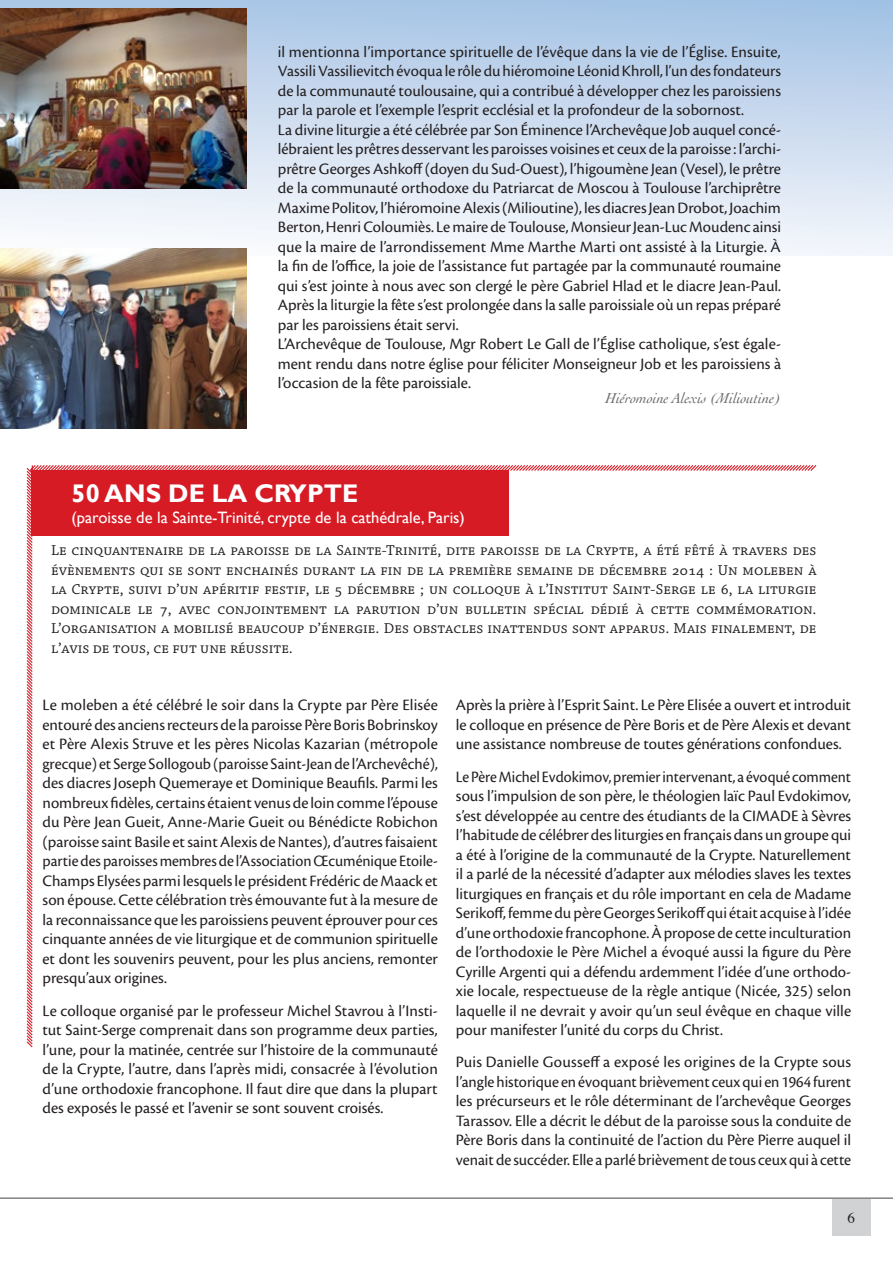
<style>
.page{position:relative;width:893px;height:1263px;background:#fff}
.page>*{position:absolute;margin:0;border:0;box-sizing:border-box;transform-origin:0 0}
.Petit-Titre2{font:700 25.5px "Gill Sans";color:#fff}
.Cronos-texte_Espace{font:16.5px/19.5px "Cronos Pro";color:#231f20;text-align:justify}
.Cronos-texte{font:16.5px/19.5px "Cronos Pro";color:#231f20;text-align:justify}
.Cronos-texte_Espace-2{font:16.5px/19.5px "Cronos Pro";color:#231f20;text-align:justify;scale:.95 1}
.Petit-Titre2-2{font:16.5px "Gill Sans";color:#fff}
.chapeau{font:15px/19.5px "Chaparral Pro Capt";color:#231f20;text-align:justify}
.Signatures{font:italic 15px "Cochin";color:#6c6d70}
.t1{font:15px "Times";color:#231f20}
</style>
<div class="page">
<div style="left:0;top:0;width:893px;height:255px;background:linear-gradient(to bottom,#a4c1e3,#f9fafd)"></div>
<hr style="left:0;top:1197px;width:893px;height:2px;background:#636366">
<div style="left:832px;top:1199px;width:38px;height:37px;background:#d1d2d4"></div>
<svg style="left:26px;top:465px;width:791px;height:583px"></svg>
<div style="left:32px;top:470px;width:477px;height:65px;background:#d71b25"></div>
<img style="left:0;top:9px;width:247px;height:180px">
<img style="left:0;top:248px;width:247px;height:180px">
<p class="Cronos-texte" style="left:278px;top:42px;width:505px">il mentionna l’importance spirituelle de l’évêque dans la vie de l’Église. Ensuite, Vassili Vassilievitch évoqua le rôle du hiéromoine Léonid Khroll, l’un des fondateurs de la communauté toulousaine, qui a contribué à développer chez les paroissiens par la parole et l’exemple l’esprit ecclésial et la profondeur de la sobornost.</p>
<p class="Cronos-texte" style="left:278px;top:120px;width:505px">La divine liturgie a été célébrée par Son Éminence l’Archevêque Job auquel concé&shy;lébraient les prêtres desservant les paroisses voisines et ceux de la paroisse : l’archi&shy;prêtre Georges Ashkoff (doyen du Sud-Ouest), l’higoumène Jean (Vesel), le prêtre de la communauté orthodoxe du Patriarcat de Moscou à Toulouse l’archiprêtre Maxime Politov, l’hiéromoine Alexis (Milioutine), les diacres Jean Drobot, Joachim Berton, Henri Coloumiès. Le maire de Toulouse, Monsieur Jean-Luc Moudenc ainsi que la maire de l’arrondissement Mme Marthe Marti ont assisté à la Liturgie. À la fin de l’office, la joie de l’assistance fut partagée par la communauté roumaine qui s’est jointe à nous avec son clergé le père Gabriel Hlad et le diacre Jean-Paul.<br>Après la liturgie la fête s’est prolongée dans la salle paroissiale où un repas préparé par les paroissiens était servi.</p>
<p class="Cronos-texte" style="left:278px;top:334px;width:505px">L’Archevêque de Toulouse, Mgr Robert Le Gall de l’Église catholique, s’est égale&shy;ment rendu dans notre église pour féliciter Monseigneur Job et les paroissiens à l’occasion de la fête paroissiale.</p>
<p class="Signatures" style="left:605px;top:388px;width:177px">Hiéromoine Alexis (Milioutine)</p>
<p class="Petit-Titre2" style="left:72px;top:478px;width:288px">50 ANS DE LA CRYPTE</p>
<p class="Petit-Titre2-2" style="left:72px;top:507px;width:395px">(paroisse de la Sainte-Trinité, crypte de la cathédrale, Paris)</p>
<p class="chapeau" style="left:51px;top:541px;width:767px">Le cinquantenaire de la paroisse de la Sainte-Trinité, dite paroisse de la Crypte, a été fêté à travers des évènements qui se sont enchainés durant la fin de la première semaine de décembre 2014 : Un moleben à la Crypte, suivi d’un apéritif festif, le 5 décembre ; un colloque à l’Institut Saint-Serge le 6, la liturgie dominicale le 7, avec conjointement la parution d’un bulletin spécial dédié à cette commémoration.<br>L’organisation a mobilisé beaucoup d’énergie. Des obstacles inattendus sont apparus. Mais finalement, de l’avis de tous, ce fut une réussite.</p>
<p class="Cronos-texte_Espace" style="left:43px;top:695px;width:397px">Le moleben a été célébré le soir dans la Crypte par Père Elisée entouré des anciens recteurs de la paroisse Père Boris Bobrinskoy et Père Alexis Struve et les pères Nicolas Kazarian (métropole grecque) et Serge Sollogoub (paroisse Saint-Jean de l’Archevêché), des diacres Joseph Quemeraye et Dominique Beaufils. Parmi les nombreux fidèles, certains étaient venus de loin comme l’épouse du Père Jean Gueit, Anne-Marie Gueit ou Bénédicte Robichon (paroisse saint Basile et saint Alexis de Nantes), d’autres faisaient partie des paroisses membres de l’Association Œcuménique Etoile-Champs Elysées parmi lesquels le président Frédéric de Maack et son épouse. Cette célébration très émouvante fut à la mesure de la reconnaissance que les paroissiens peuvent éprouver pour ces cinquante années de vie liturgique et de communion spirituelle et dont les souvenirs peuvent, pour les plus anciens, remonter presqu’aux origines.</p>
<p class="Cronos-texte_Espace" style="left:43px;top:1001px;width:397px">Le colloque organisé par le professeur Michel Stavrou à l’Insti&shy;tut Saint-Serge comprenait dans son programme deux parties, l’une, pour la matinée, centrée sur l’histoire de la communauté de la Crypte, l’autre, dans l’après midi, consacrée à l’évolution d’une orthodoxie francophone. Il faut dire que dans la plupart des exposés le passé et l’avenir se sont souvent croisés.</p>
<p class="Cronos-texte_Espace" style="left:456px;top:695px;width:397px">Après la prière à l’Esprit Saint. Le Père Elisée a ouvert et introduit le colloque en présence de Père Boris et de Père Alexis et devant une assistance nombreuse de toutes générations confondues.</p>
<p class="Cronos-texte_Espace-2" style="left:456px;top:767px;width:418px">Le Père Michel Evdokimov, premier intervenant, a évoqué comment sous l’impulsion de son père, le théologien laïc Paul Evdokimov, s’est développée au centre des étudiants de la CIMADE à Sèvres l’habitude de célébrer des liturgies en français dans un groupe qui a été à l’origine de la communauté de la Crypte. Naturellement il a parlé de la nécessité d’adapter aux mélodies slaves les textes liturgiques en français et du rôle important en cela de Madame Serikoff, femme du père Georges Serikoff qui était acquise à l’idée d’une orthodoxie francophone. À propose de cette inculturation de l’orthodoxie le Père Michel a évoqué aussi la figure du Père Cyrille Argenti qui a défendu ardemment l’idée d’une orthodo&shy;xie locale, respectueuse de la règle antique (Nicée, 325) selon laquelle il ne devrait y avoir qu’un seul évêque en chaque ville pour manifester l’unité du corps du Christ.</p>
<p class="Cronos-texte_Espace" style="left:456px;top:1052px;width:397px">Puis Danielle Gousseff a exposé les origines de la Crypte sous l’angle historique en évoquant brièvement ceux qui en 1964 furent les précurseurs et le rôle déterminant de l’archevêque Georges Tarassov. Elle a décrit le début de la paroisse sous la conduite de Père Boris dans la continuité de l’action du Père Pierre auquel il venait de succéder. Elle a parlé brièvement de tous ceux qui à cette</p>
<p class="t1" style="left:847px;top:1204px;width:9px">6</p>
</div>
